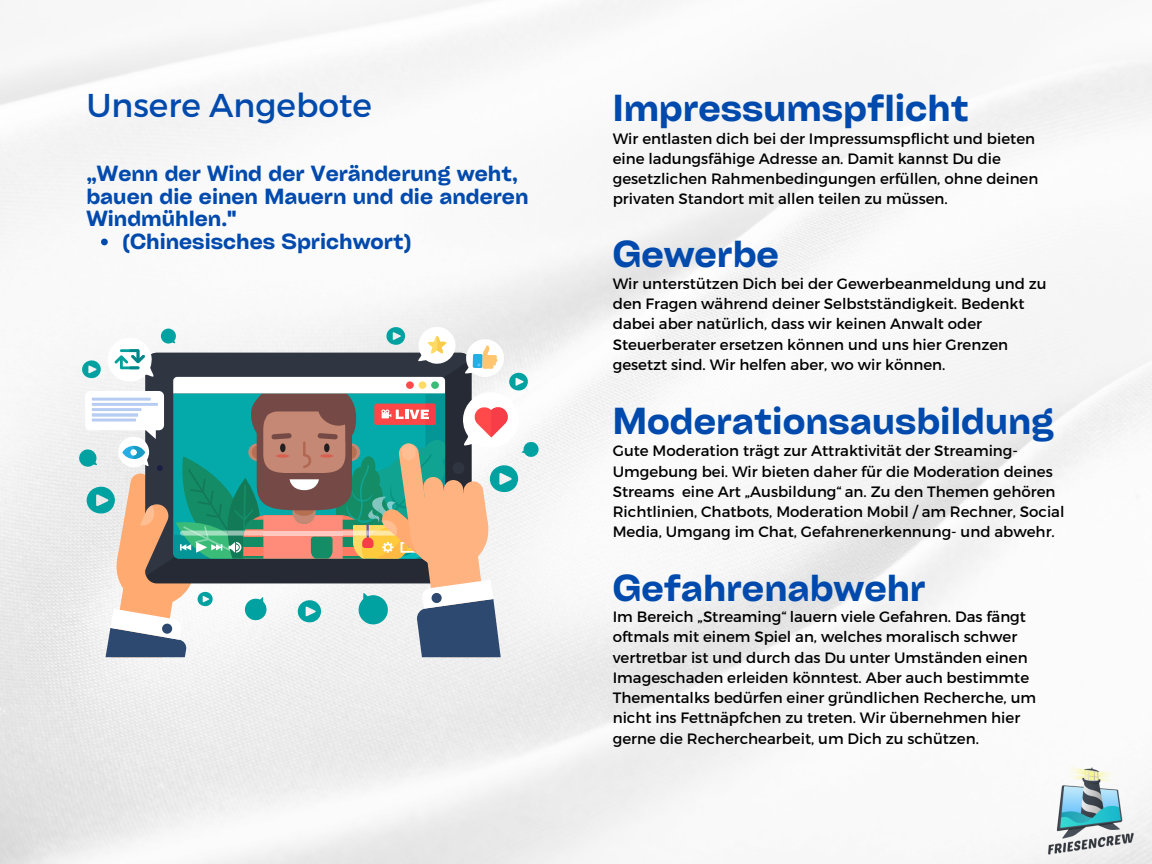
<style>
.page{position:relative;width:1152px;height:864px;background:#fff}
.page>*{position:absolute;margin:0;border:0;box-sizing:border-box;transform-origin:0 0}
.t1{font:36px "Cy Grotesk Key Demi";color:#004aad}
.t2{font:33px "Montserrat";color:#004aad}
.t3{font:21px/22.5px "Cy Grotesk Key Demi";color:#004aad}
.t4{font:15px/20.2px "Montserrat";color:#000}
</style>
<div class="page">
<svg style="left:78px;top:324px;width:462px;height:333px"></svg>
<img style="left:1032px;top:765px;width:120px;height:90px">
<svg style="left:101px;top:239px;width:7px;height:6px"></svg>
<h2 class="t2" style="left:86px;top:84px;width:287px">Unsere Angebote</h2>
<h3 class="t3" style="left:86px;top:162px;width:444px">„Wenn der Wind der Veränderung weht, bauen die einen Mauern und die anderen<br>Windmühlen."</h3>
<h3 class="t3" style="left:122px;top:229px;width:291px">(Chinesisches Sprichwort)</h3>
<h1 class="t1" style="left:613px;top:85px;width:358px">Impressumspflicht</h1>
<p class="t4" style="left:613px;top:127px;width:427px">Wir entlasten dich bei der Impressumspflicht und bieten eine ladungsfähige Adresse an. Damit kannst Du die gesetzlichen Rahmenbedingungen erfüllen, ohne deinen privaten Standort mit allen teilen zu müssen.</p>
<h1 class="t1" style="left:613px;top:231px;width:168px">Gewerbe</h1>
<p class="t4" style="left:613px;top:273px;width:435px">Wir unterstützen Dich bei der Gewerbeanmeldung und zu den Fragen während deiner Selbstständigkeit. Bedenkt dabei aber natürlich, dass wir keinen Anwalt oder Steuerberater ersetzen können und uns hier Grenzen gesetzt sind. Wir helfen aber, wo wir können.</p>
<h1 class="t1" style="left:613px;top:398px;width:443px">Moderationsausbildung</h1>
<p class="t4" style="left:613px;top:440px;width:453px">Gute Moderation trägt zur Attraktivität der Streaming-Umgebung bei. Wir bieten daher für die Moderation deines Streams eine Art „Ausbildung“ an. Zu den Themen gehören Richtlinien, Chatbots, Moderation Mobil / am Rechner, Social Media, Umgang im Chat, Gefahrenerkennung- und abwehr.</p>
<h1 class="t1" style="left:613px;top:565px;width:314px">Gefahrenabwehr</h1>
<p class="t4" style="left:613px;top:606px;width:425px">Im Bereich „Streaming“ lauern viele Gefahren. Das fängt oftmals mit einem Spiel an, welches moralisch schwer vertretbar ist und durch das Du unter Umständen einen Imageschaden erleiden könntest. Aber auch bestimmte Thementalks bedürfen einer gründlichen Recherche, um nicht ins Fettnäpfchen zu treten. Wir übernehmen hier gerne die Recherchearbeit, um Dich zu schützen.</p>
</div>
